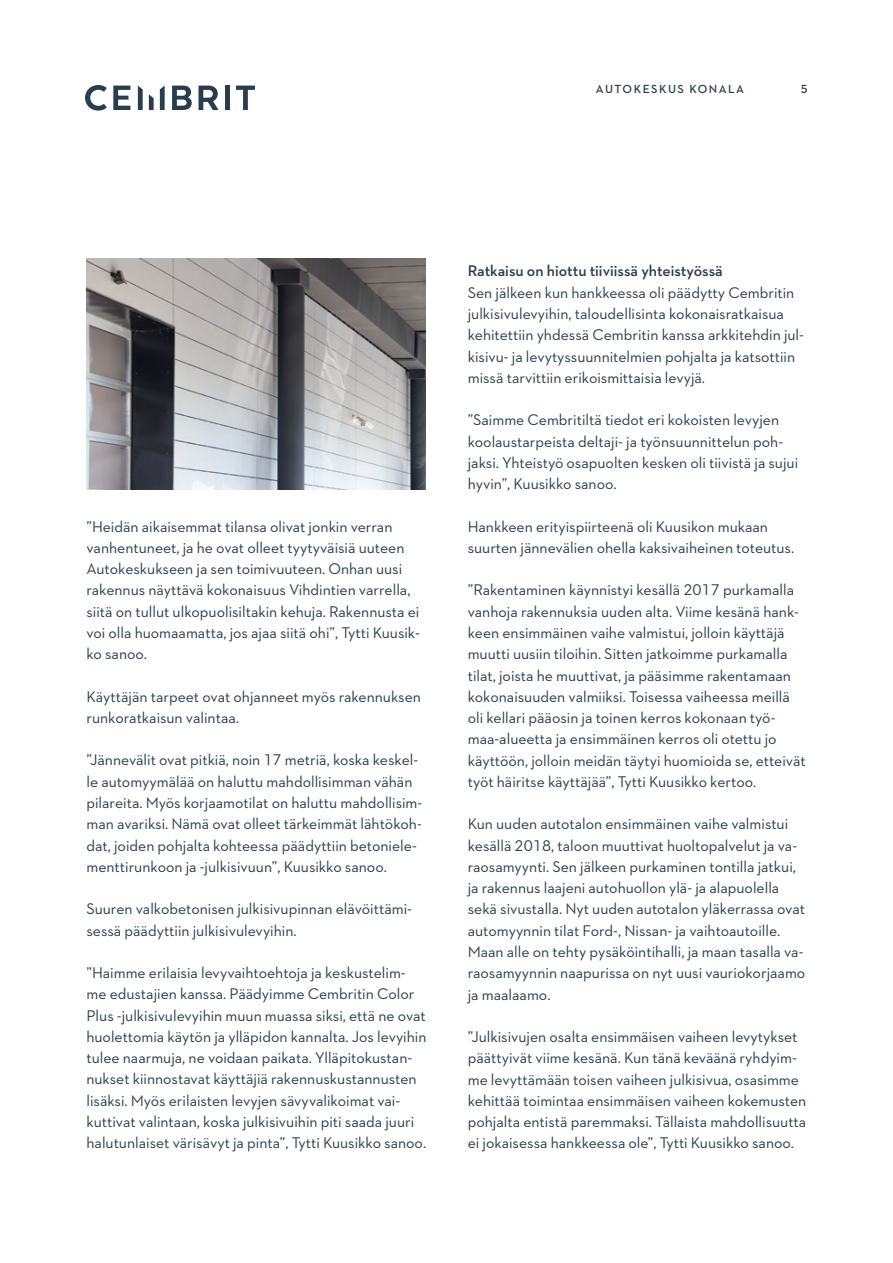
<style>
.page{position:relative;width:893px;height:1263px;background:#fff}
.page>*{position:absolute;margin:0;border:0;box-sizing:border-box;transform-origin:0 0}
.t1{font:15.75px/21.3px "Neutraface 2 Text";color:#283e4e}
.t2{font:600 15.75px "Neutraface 2 Text";color:#283e4e}
.t3{font:600 12px "Neutraface 2 Text";letter-spacing:.125em;color:#283e4e}
</style>
<div class="page">
<svg style="left:85px;top:85px;width:22px;height:26px"></svg>
<svg style="left:113px;top:86px;width:17px;height:24px"></svg>
<svg style="left:172px;top:86px;width:20px;height:24px"></svg>
<svg style="left:199px;top:86px;width:20px;height:24px"></svg>
<div style="left:225px;top:86px;width:5px;height:24px;background:#283e4e"></div>
<svg style="left:236px;top:86px;width:19px;height:24px"></svg>
<svg style="left:138px;top:86px;width:5px;height:24px"></svg>
<svg style="left:149px;top:94px;width:5px;height:16px"></svg>
<svg style="left:160px;top:86px;width:5px;height:24px"></svg>
<img style="left:86px;top:258px;width:339px;height:231px">
<p class="t3" style="left:596px;top:82px;width:150px">AUTOKESKUS KONALA</p>
<p class="t3" style="left:801px;top:82px;width:8px">5</p>
<p class="t1" style="left:86px;top:515px;width:335px">”Heidän aikaisemmat tilansa olivat jonkin verran vanhentuneet, ja he ovat olleet tyytyväisiä uuteen Autokeskukseen ja sen toimivuuteen. Onhan uusi rakennus näyttävä kokonaisuus Vihdintien varrella, siitä on tullut ulkopuolisiltakin kehuja. Rakennusta ei voi olla huomaamatta, jos ajaa siitä ohi”, Tytti Kuusik&shy;ko sanoo.</p>
<p class="t1" style="left:86px;top:685px;width:336px">Käyttäjän tarpeet ovat ohjanneet myös rakennuksen runkoratkaisun valintaa.</p>
<p class="t1" style="left:86px;top:749px;width:337px">”Jännevälit ovat pitkiä, noin 17 metriä, koska keskel&shy;le automyymälää on haluttu mahdollisimman vähän pilareita. Myös korjaamotilat on haluttu mahdollisim&shy;man avariksi. Nämä ovat olleet tärkeimmät lähtökoh&shy;dat, joiden pohjalta kohteessa päädyttiin betoniele&shy;menttirunkoon ja -julkisivuun”, Kuusikko sanoo.</p>
<p class="t1" style="left:86px;top:898px;width:327px">Suuren valkobetonisen julkisivupinnan elävöittämi&shy;sessä päädyttiin julkisivulevyihin.</p>
<p class="t1" style="left:86px;top:962px;width:342px">”Haimme erilaisia levyvaihtoehtoja ja keskustelim&shy;me edustajien kanssa. Päädyimme Cembritin Color Plus -julkisivulevyihin muun muassa siksi, että ne ovat huolettomia käytön ja ylläpidon kannalta. Jos levyihin tulee naarmuja, ne voidaan paikata. Ylläpitokustan&shy;nukset kiinnostavat käyttäjiä rakennuskustannusten lisäksi. Myös erilaisten levyjen sävyvalikoimat vai&shy;kuttivat valintaan, koska julkisivuihin piti saada juuri halutunlaiset värisävyt ja pinta”, Tytti Kuusikko sanoo.</p>
<p class="t2" style="left:468px;top:261px;width:257px">Ratkaisu on hiottu tiiviissä yhteistyössä</p>
<p class="t1" style="left:468px;top:282px;width:338px">Sen jälkeen kun hankkeessa oli päädytty Cembritin julkisivulevyihin, taloudellisinta kokonaisratkaisua kehitettiin yhdessä Cembritin kanssa arkkitehdin jul&shy;kisivu- ja levytyssuunnitelmien pohjalta ja katsottiin missä tarvittiin erikoismittaisia levyjä.</p>
<p class="t1" style="left:468px;top:409px;width:332px">”Saimme Cembritiltä tiedot eri kokoisten levyjen koolaustarpeista deltaji- ja työnsuunnittelun poh&shy;jaksi. Yhteistyö osapuolten kesken oli tiivistä ja sujui hyvin”, Kuusikko sanoo.</p>
<p class="t1" style="left:468px;top:515px;width:328px">Hankkeen erityispiirteenä oli Kuusikon mukaan suurten jännevälien ohella kaksivaiheinen toteutus.</p>
<p class="t1" style="left:468px;top:579px;width:339px">”Rakentaminen käynnistyi kesällä 2017 purkamalla vanhoja rakennuksia uuden alta. Viime kesänä hank&shy;keen ensimmäinen vaihe valmistui, jolloin käyttäjä muutti uusiin tiloihin. Sitten jatkoimme purkamalla tilat, joista he muuttivat, ja pääsimme rakentamaan kokonaisuuden valmiiksi. Toisessa vaiheessa meillä oli kellari pääosin ja toinen kerros kokonaan työ&shy;maa-alueetta ja ensimmäinen kerros oli otettu jo käyttöön, jolloin meidän täytyi huomioida se, etteivät työt häiritse käyttäjää”, Tytti Kuusikko kertoo.</p>
<p class="t1" style="left:468px;top:813px;width:339px">Kun uuden autotalon ensimmäinen vaihe valmistui kesällä 2018, taloon muuttivat huoltopalvelut ja va&shy;raosamyynti. Sen jälkeen purkaminen tontilla jatkui, ja rakennus laajeni autohuollon ylä- ja alapuolella sekä sivustalla. Nyt uuden autotalon yläkerrassa ovat automyynnin tilat Ford-, Nissan- ja vaihtoautoille.<br>Maan alle on tehty pysäköintihalli, ja maan tasalla va&shy;raosamyynnin naapurissa on nyt uusi vauriokorjaamo ja maalaamo.</p>
<p class="t1" style="left:468px;top:1026px;width:340px">”Julkisivujen osalta ensimmäisen vaiheen levytykset päättyivät viime kesänä. Kun tänä keväänä ryhdyim&shy;me levyttämään toisen vaiheen julkisivua, osasimme kehittää toimintaa ensimmäisen vaiheen kokemusten pohjalta entistä paremmaksi. Tällaista mahdollisuutta ei jokaisessa hankkeessa ole”, Tytti Kuusikko sanoo.</p>
</div>
